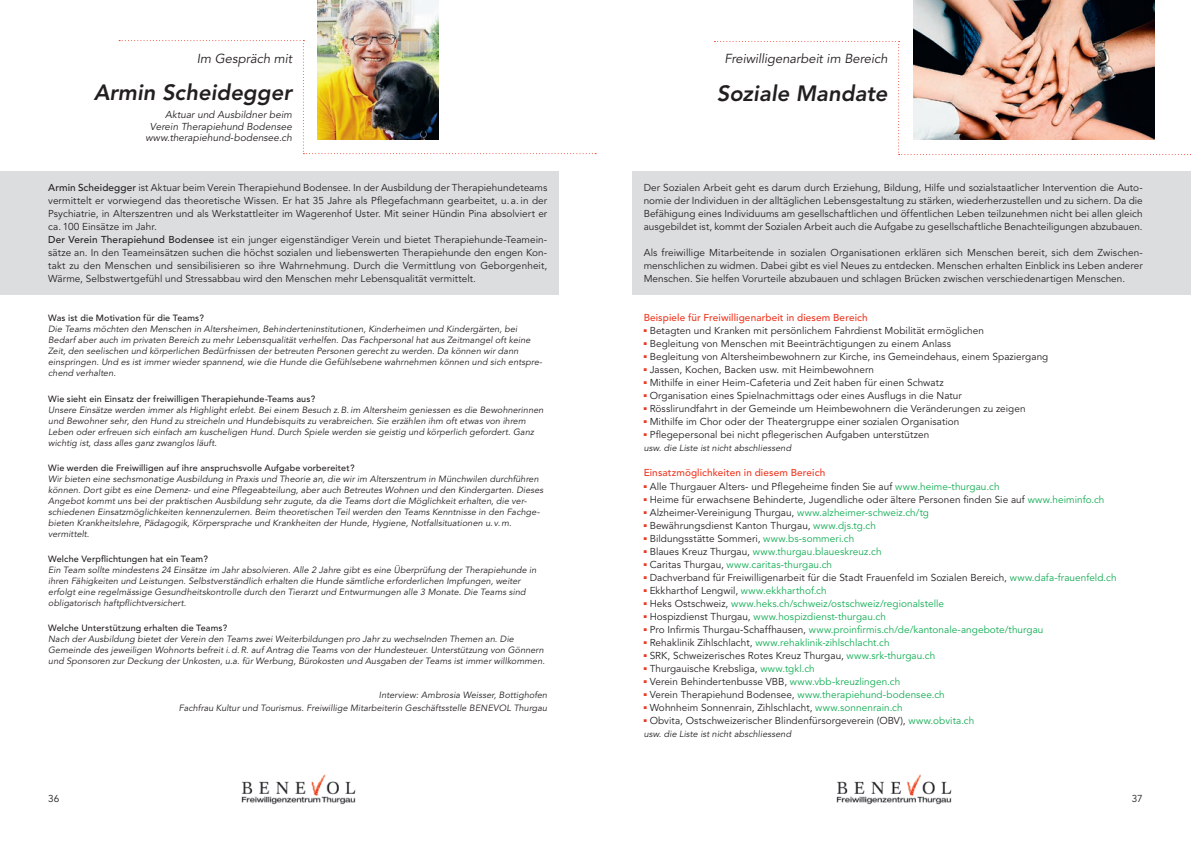
<style>
.page{position:relative;width:1191px;height:842px;background:#fff}
.page>*{position:absolute;margin:0;border:0;box-sizing:border-box;transform-origin:0 0}
.t1{font:italic 800 22px "Avenir LT Std";color:#231f20}
.t2{font:italic 13px "Avenir LT Std";letter-spacing:-.005em;color:#231f20}
.t3{font:10px/13px "Avenir LT Std";letter-spacing:.005em;color:#231f20;text-align:justify}
.t4{font:10px "Avenir LT Std";letter-spacing:.005em;color:#10ac52}
.t5{font:500 10px "Avenir LT Std";letter-spacing:.01em;color:#ef3822}
.t6{font:italic 10px/11.8px "Avenir LT Std";letter-spacing:.01em;color:#231f20;text-align:right}
.t7{font:italic 9px/11px "Avenir LT Std";letter-spacing:.01em;color:#231f20}
.t8{font:500 9px "Avenir LT Std";letter-spacing:.015em;color:#231f20}
.s1{font-weight:500}
.s2{color:#10ac52}
.s3{color:#231f20}
</style>
<div class="page">
<img style="left:836px;top:774px;width:116px;height:31px">
<svg style="left:714px;top:41px;width:477px;height:114px"></svg>
<svg style="left:119px;top:40px;width:477px;height:114px"></svg>
<img style="left:241px;top:774px;width:115px;height:31px">
<div style="left:0;top:171px;width:558px;height:124px;background:#dcdddf"></div>
<div style="left:632px;top:171px;width:559px;height:124px;background:#dcdddf"></div>
<img style="left:317px;top:0;width:121px;height:139px">
<img style="left:913px;top:0;width:241px;height:139px">
<h2 class="t2" style="left:197px;top:51px;width:97px">Im Gespräch mit</h2>
<h1 class="t1" style="left:94px;top:80px;width:200px">Armin Scheidegger</h1>
<p class="t6" style="left:145px;top:109px;width:148px">Aktuar und Ausbildner beim<br>Verein Therapiehund Bodensee www.therapiehund-bodensee.ch</p>
<p class="t3" style="left:48px;top:182px;width:500px;text-align:left"><span class="s1">Armin Scheidegger</span> ist Aktuar beim Verein Therapiehund Bodensee. In der Ausbildung der Therapiehundeteams vermittelt er vorwiegend das theoretische Wissen. Er hat 35 Jahre als Pflegefachmann gearbeitet, u. a. in der Psychiatrie, in Alterszentren und als Werkstattleiter im Wagerenhof Uster. Mit seiner Hündin Pina absolviert er ca. 100 Einsätze im Jahr.<br><span class="s1">Der Verein Therapiehund Bodensee</span> ist ein junger eigenständiger Verein und bietet Therapiehunde-Teamein&shy;sätze an. In den Teameinsätzen suchen die höchst sozialen und liebenswerten Therapiehunde den engen Kon&shy;takt zu den Menschen und sensibilisieren so ihre Wahrnehmung. Durch die Vermittlung von Geborgenheit, Wärme, Selbstwertgefühl und Stressabbau wird den Menschen mehr Lebensqualität vermittelt.</p>
<p class="t8" style="left:48px;top:313px;width:157px">Was ist die Motivation für die Teams?</p>
<p class="t7" style="left:48px;top:324px;width:495px">Die Teams möchten den Menschen in Altersheimen, Behinderteninstitutionen, Kinderheimen und Kindergärten, bei Bedarf aber auch im privaten Bereich zu mehr Lebensqualität verhelfen. Das Fachpersonal hat aus Zeitmangel oft keine Zeit, den seelischen und körperlichen Bedürfnissen der betreuten Personen gerecht zu werden. Da können wir dann einspringen. Und es ist immer wieder spannend, wie die Hunde die Gefühlsebene wahrnehmen können und sich entspre&shy;chend verhalten.</p>
<p class="t8" style="left:48px;top:393px;width:268px">Wie sieht ein Einsatz der freiwilligen Therapiehunde-Teams aus?</p>
<p class="t7" style="left:48px;top:404px;width:497px">Unsere Einsätze werden immer als Highlight erlebt. Bei einem Besuch z.B. im Altersheim geniessen es die Bewohnerinnen und Bewohner sehr, den Hund zu streicheln und Hundebisquits zu verabreichen. Sie erzählen ihm oft etwas von ihrem Leben oder erfreuen sich einfach am kuscheligen Hund. Durch Spiele werden sie geistig und körperlich gefordert. Ganz wichtig ist, dass alles ganz zwanglos läuft.</p>
<p class="t8" style="left:48px;top:462px;width:308px">Wie werden die Freiwilligen auf ihre anspruchsvolle Aufgabe vorbereitet?</p>
<p class="t7" style="left:48px;top:473px;width:497px">Wir bieten eine sechsmonatige Ausbildung in Praxis und Theorie an, die wir im Alterszentrum in Münchwilen durchführen können. Dort gibt es eine Demenz- und eine Pflegeabteilung, aber auch Betreutes Wohnen und den Kindergarten. Dieses Angebot kommt uns bei der praktischen Ausbildung sehr zugute, da die Teams dort die Möglichkeit erhalten, die ver&shy;schiedenen Einsatzmöglichkeiten kennenzulernen. Beim theoretischen Teil werden den Teams Kenntnisse in den Fachge&shy;bieten Krankheitslehre, Pädagogik, Körpersprache und Krankheiten der Hunde, Hygiene, Notfallsituationen u. v.m. vermittelt.</p>
<p class="t8" style="left:48px;top:554px;width:161px">Welche Verpflichtungen hat ein Team?</p>
<p class="t7" style="left:48px;top:565px;width:490px">Ein Team sollte mindestens 24 Einsätze im Jahr absolvieren. Alle 2 Jahre gibt es eine Überprüfung der Therapiehunde in ihren Fähigkeiten und Leistungen. Selbstverständlich erhalten die Hunde sämtliche erforderlichen Impfungen, weiter erfolgt eine regelmässige Gesundheitskontrolle durch den Tierarzt und Entwurmungen alle 3 Monate. Die Teams sind obligatorisch haftpflichtversichert.</p>
<p class="t8" style="left:48px;top:623px;width:181px">Welche Unterstützung erhalten die Teams?</p>
<p class="t7" style="left:48px;top:634px;width:498px">Nach der Ausbildung bietet der Verein den Teams zwei Weiterbildungen pro Jahr zu wechselnden Themen an. Die<br>Gemeinde des jeweiligen Wohnorts befreit i.d.R. auf Antrag die Teams von der Hundesteuer. Unterstützung von Gönnern und Sponsoren zur Deckung der Unkosten, u.a. für Werbung, Bürokosten und Ausgaben der Teams ist immer willkommen.</p>
<p class="t7" style="left:179px;top:689px;width:370px;line-height:13px;text-align:right">Interview: Ambrosia Weisser, Bottighofen<br>Fachfrau Kultur und Tourismus. Freiwillige Mitarbeiterin Geschäftsstelle BENEVOL Thurgau</p>
<h2 class="t2" style="left:724px;top:51px;width:164px">Freiwilligenarbeit im Bereich</h2>
<h1 class="t1" style="left:717px;top:80px;width:172px">Soziale Mandate</h1>
<p class="t3" style="left:643px;top:182px;width:500px">Der Sozialen Arbeit geht es darum durch Erziehung, Bildung, Hilfe und sozialstaatlicher Intervention die Auto&shy;nomie der Individuen in der alltäglichen Lebensgestaltung zu stärken, wiederherzustellen und zu sichern. Da die Befähigung eines Individuums am gesellschaftlichen und öffentlichen Leben teilzunehmen nicht bei allen gleich ausgebildet ist, kommt der Sozialen Arbeit auch die Aufgabe zu gesellschaftliche Benachteiligungen abzubauen.</p>
<p class="t3" style="left:643px;top:247px;width:500px">Als freiwillige Mitarbeitende in sozialen Organisationen erklären sich Menschen bereit, sich dem Zwischen&shy;menschlichen zu widmen. Dabei gibt es viel Neues zu entdecken. Menschen erhalten Einblick ins Leben anderer Menschen. Sie helfen Vorurteile abzubauen und schlagen Brücken zwischen verschiedenartigen Menschen.</p>
<p class="t5" style="left:643px;top:312px;width:225px">Beispiele für Freiwilligenarbeit in diesem Bereich</p>
<p class="t3" style="left:643px;top:325px;width:342px"><sup>■</sup> Betagten und Kranken mit persönlichem Fahrdienst Mobilität ermöglichen</p>
<p class="t3" style="left:643px;top:338px;width:309px"><sup>■</sup> Begleitung von Menschen mit Beeinträchtigungen zu einem Anlass</p>
<p class="t3" style="left:643px;top:351px;width:406px"><sup>■</sup> Begleitung von Altersheimbewohnern zur Kirche, ins Gemeindehaus, einem Spaziergang</p>
<p class="t3" style="left:643px;top:364px;width:232px"><sup>■</sup> Jassen, Kochen, Backen usw. mit Heimbewohnern</p>
<p class="t3" style="left:643px;top:377px;width:301px"><sup>■</sup> Mithilfe in einer Heim-Cafeteria und Zeit haben für einen Schwatz</p>
<p class="t3" style="left:643px;top:390px;width:320px"><sup>■</sup> Organisation eines Spielnachmittags oder eines Ausflugs in die Natur</p>
<p class="t3" style="left:643px;top:403px;width:383px"><sup>■</sup> Rösslirundfahrt in der Gemeinde um Heimbewohnern die Veränderungen zu zeigen</p>
<p class="t3" style="left:643px;top:416px;width:317px"><sup>■</sup> Mithilfe im Chor oder der Theatergruppe einer sozialen Organisation</p>
<p class="t3" style="left:643px;top:429px;width:287px"><sup>■</sup> Pflegepersonal bei nicht pflegerischen Aufgaben unterstützen</p>
<p class="t7" style="left:643px;top:443px;width:149px">usw. die Liste ist nicht abschliessend</p>
<p class="t5" style="left:643px;top:466px;width:183px">Einsatzmöglichkeiten in diesem Bereich</p>
<p class="t3" style="left:643px;top:481px;width:357px"><sup>■</sup> Alle Thurgauer Alters- und Pflegeheime finden Sie auf <span class="s2">www.heime-thurgau.ch</span></p>
<p class="t3" style="left:643px;top:494px;width:462px"><sup>■</sup> Heime für erwachsene Behinderte, Jugendliche oder ältere Personen finden Sie auf <span class="s2">www.heiminfo.ch</span></p>
<p class="t3" style="left:643px;top:507px;width:287px"><sup>■</sup> Alzheimer-Vereinigung Thurgau, <span class="s2">www.alzheimer-schweiz.ch/tg</span></p>
<p class="t3" style="left:643px;top:520px;width:234px"><sup>■</sup> Bewährungsdienst Kanton Thurgau, <span class="s2">www.djs.tg.ch</span></p>
<p class="t3" style="left:643px;top:533px;width:212px"><sup>■</sup> Bildungsstätte Sommeri, <span class="s2">www.bs-sommeri.ch</span></p>
<p class="t4" style="left:643px;top:546px;width:239px"><sup>■</sup> <span class="s3">Blaues Kreuz Thurgau,</span> www.thurgau.blaueskreuz.ch</p>
<p class="t4" style="left:643px;top:559px;width:190px"><sup>■</sup> <span class="s3">Caritas Thurgau,</span> www.caritas-thurgau.ch</p>
<p class="t3" style="left:643px;top:572px;width:474px"><sup>■</sup> Dachverband für Freiwilligenarbeit für die Stadt Frauenfeld im Sozialen Bereich, <span class="s2">www.dafa-frauenfeld.ch</span></p>
<p class="t3" style="left:643px;top:585px;width:185px"><sup>■</sup> Ekkharthof Lengwil, <span class="s2">www.ekkharthof.ch</span></p>
<p class="t4" style="left:643px;top:598px;width:302px"><sup>■</sup> <span class="s3">Heks Ostschweiz,</span> www.heks.ch/schweiz/ostschweiz/regionalstelle</p>
<p class="t4" style="left:643px;top:611px;width:244px"><sup>■</sup> <span class="s3">Hospizdienst Thurgau,</span> www.hospizdienst-thurgau.ch</p>
<p class="t4" style="left:643px;top:624px;width:401px"><sup>■</sup> <span class="s3">Pro Infirmis Thurgau-Schaffhausen,</span> www.proinfirmis.ch/de/kantonale-angebote/thurgau</p>
<p class="t4" style="left:643px;top:637px;width:247px"><sup>■</sup> <span class="s3">Rehaklinik Zihlschlacht,</span> www.rehaklinik-zihlschlacht.ch</p>
<p class="t3" style="left:643px;top:650px;width:293px"><sup>■</sup> SRK, Schweizerisches Rotes Kreuz Thurgau, <span class="s2">www.srk-thurgau.ch</span></p>
<p class="t3" style="left:643px;top:663px;width:173px"><sup>■</sup> Thurgauische Krebsliga, <span class="s2">www.tgkl.ch</span></p>
<p class="t3" style="left:643px;top:676px;width:258px"><sup>■</sup> Verein Behindertenbusse VBB, <span class="s2">www.vbb-kreuzlingen.ch</span></p>
<p class="t4" style="left:643px;top:689px;width:303px"><sup>■</sup> <span class="s3">Verein Therapiehund Bodensee,</span> www.therapiehund-bodensee.ch</p>
<p class="t3" style="left:643px;top:702px;width:261px"><sup>■</sup> Wohnheim Sonnenrain, Zihlschlacht, <span class="s2">www.sonnenrain.ch</span></p>
<p class="t3" style="left:643px;top:715px;width:332px"><sup>■</sup> Obvita, Ostschweizerischer Blindenfürsorgeverein (OBV), <span class="s2">www.obvita.ch</span></p>
<p class="t7" style="left:643px;top:729px;width:149px">usw. die Liste ist nicht abschliessend</p>
<p class="t3" style="left:48px;top:793px;width:13px">36</p>
<p class="t3" style="left:1131px;top:793px;width:12px">37</p>
</div>
